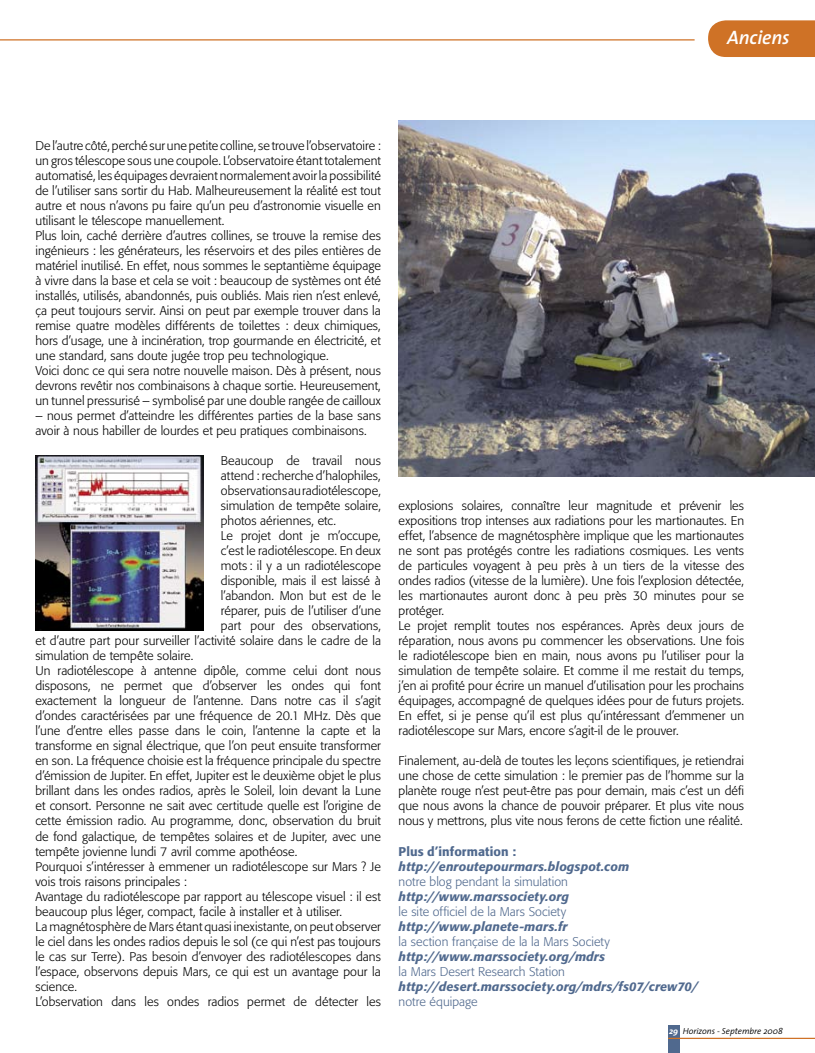
<style>
.page{position:relative;width:815px;height:1053px;background:#fff}
.page>*{position:absolute;margin:0;border:0;box-sizing:border-box;transform-origin:0 0}
.t1{font:italic 600 19.5px "The Sans";letter-spacing:-.01em;color:#fff}
.t2{font:300 12.5px/15px "Formata";letter-spacing:.005em;color:#000}
.t3{font:italic 500 12.5px "Formata";letter-spacing:.01em;color:#50698e}
.t4{font:300 12.5px "Formata";letter-spacing:.005em;color:#50698e}
.t5{font:500 12.5px "Formata";letter-spacing:.005em;color:#50698e}
.t6{font:italic 300 8.75px "The Sans";color:#000}
.s1{font-weight:700;color:#fff}
</style>
<div class="page">
<div style="left:668px;top:1025px;width:11px;height:27px;background:#50698e"></div>
<hr style="left:668px;top:1037px;width:147px;height:1px;background:#cf7226">
<hr style="left:0;top:39px;width:695px;height:1px;background:#cf7226">
<div style="left:708px;top:20px;width:107px;height:37px;background:#cf7226"></div>
<img style="left:35px;top:455px;width:168px;height:175px">
<img style="left:399px;top:120px;width:416px;height:356px">
<h1 class="t1" style="left:727px;top:22px;width:64px">Anciens</h1>
<p class="t2" style="left:35px;top:138px;width:347px">De l’autre côté, perché sur une petite colline, se trouve l’observatoire : un gros télescope sous une coupole. L’observatoire étant totalement automatisé, les équipages devraient normalement avoir la possibilité de l’utiliser sans sortir du Hab. Malheureusement la réalité est tout autre et nous n’avons pu faire qu’un peu d’astronomie visuelle en utilisant le télescope manuellement.<br>Plus loin, caché derrière d’autres collines, se trouve la remise des ingénieurs : les générateurs, les réservoirs et des piles entières de matériel inutilisé. En effet, nous sommes le septantième équipage à vivre dans la base et cela se voit : beaucoup de systèmes ont été installés, utilisés, abandonnés, puis oubliés. Mais rien n’est enlevé, ça peut toujours servir. Ainsi on peut par exemple trouver dans la remise quatre modèles différents de toilettes : deux chimiques, hors d’usage, une à incinération, trop gourmande en électricité, et une standard, sans doute jugée trop peu technologique.<br>Voici donc ce qui sera notre nouvelle maison. Dès à présent, nous devrons revêtir nos combinaisons à chaque sortie. Heureusement, un tunnel pressurisé – symbolisé par une double rangée de cailloux</p>
<p class="t2" style="left:35px;top:408px;width:347px">– nous permet d’atteindre les différentes parties de la base sans avoir à nous habiller de lourdes et peu pratiques combinaisons.</p>
<p class="t2" style="left:221px;top:453px;width:162px">Beaucoup de travail nous</p>
<p class="t2" style="left:221px;top:468px;width:162px">attend : recherche d’halophiles,</p>
<p class="t2" style="left:221px;top:483px;width:162px">observations au radiotélescope,</p>
<p class="t2" style="left:221px;top:498px;width:162px">simulation de tempête solaire,</p>
<p class="t2" style="left:221px;top:513px;width:117px">photos aériennes, etc.</p>
<p class="t2" style="left:221px;top:528px;width:162px">Le projet dont je m’occupe,</p>
<p class="t2" style="left:221px;top:543px;width:162px">c’est le radiotélescope. En deux</p>
<p class="t2" style="left:221px;top:558px;width:162px">mots : il y a un radiotélescope</p>
<p class="t2" style="left:221px;top:573px;width:162px">disponible, mais il est laissé à</p>
<p class="t2" style="left:221px;top:588px;width:162px">l’abandon. Mon but est de le</p>
<p class="t2" style="left:221px;top:603px;width:162px">réparer, puis de l’utiliser d’une</p>
<p class="t2" style="left:221px;top:618px;width:162px">part pour des observations,</p>
<p class="t2" style="left:35px;top:633px;width:347px">et d’autre part pour surveiller l’activité solaire dans le cadre de la</p>
<p class="t2" style="left:35px;top:648px;width:159px">simulation de tempête solaire.</p>
<p class="t2" style="left:35px;top:663px;width:347px">Un radiotélescope à antenne dipôle, comme celui dont nous</p>
<p class="t2" style="left:35px;top:678px;width:347px">disposons, ne permet que d’observer les ondes qui font</p>
<p class="t2" style="left:35px;top:693px;width:347px">exactement la longueur de l’antenne. Dans notre cas il s’agit</p>
<p class="t2" style="left:35px;top:708px;width:347px">d’ondes caractérisées par une fréquence de 20.1 MHz. Dès que</p>
<p class="t2" style="left:35px;top:723px;width:347px">l’une d’entre elles passe dans le coin, l’antenne la capte et la</p>
<p class="t2" style="left:35px;top:738px;width:347px">transforme en signal électrique, que l’on peut ensuite transformer</p>
<p class="t2" style="left:35px;top:753px;width:347px">en son. La fréquence choisie est la fréquence principale du spectre</p>
<p class="t2" style="left:35px;top:768px;width:347px">d’émission de Jupiter. En effet, Jupiter est le deuxième objet le plus</p>
<p class="t2" style="left:35px;top:783px;width:347px">brillant dans les ondes radios, après le Soleil, loin devant la Lune</p>
<p class="t2" style="left:35px;top:798px;width:347px">et consort. Personne ne sait avec certitude quelle est l’origine de</p>
<p class="t2" style="left:35px;top:813px;width:347px">cette émission radio. Au programme, donc, observation du bruit</p>
<p class="t2" style="left:35px;top:828px;width:347px">de fond galactique, de tempêtes solaires et de Jupiter, avec une</p>
<p class="t2" style="left:35px;top:843px;width:263px">tempête jovienne lundi 7 avril comme apothéose.</p>
<p class="t2" style="left:35px;top:858px;width:347px">Pourquoi s’intéresser à emmener un radiotélescope sur Mars ? Je</p>
<p class="t2" style="left:35px;top:873px;width:153px">vois trois raisons principales :</p>
<p class="t2" style="left:35px;top:888px;width:347px">Avantage du radiotélescope par rapport au télescope visuel : il est</p>
<p class="t2" style="left:35px;top:903px;width:308px">beaucoup plus léger, compact, facile à installer et à utiliser.</p>
<p class="t2" style="left:35px;top:918px;width:347px">La magnétosphère de Mars étant quasi inexistante, on peut observer</p>
<p class="t2" style="left:35px;top:933px;width:347px">le ciel dans les ondes radios depuis le sol (ce qui n’est pas toujours</p>
<p class="t2" style="left:35px;top:948px;width:347px">le cas sur Terre). Pas besoin d’envoyer des radiotélescopes dans</p>
<p class="t2" style="left:35px;top:963px;width:347px">l’espace, observons depuis Mars, ce qui est un avantage pour la</p>
<p class="t2" style="left:35px;top:978px;width:43px">science.</p>
<p class="t2" style="left:35px;top:993px;width:347px">L’observation dans les ondes radios permet de détecter les</p>
<p class="t2" style="left:399px;top:498px;width:347px">explosions solaires, connaître leur magnitude et prévenir les expositions trop intenses aux radiations pour les martionautes. En effet, l’absence de magnétosphère implique que les martionautes ne sont pas protégés contre les radiations cosmiques. Les vents de particules voyagent à peu près à un tiers de la vitesse des ondes radios (vitesse de la lumière). Une fois l’explosion détectée, les martionautes auront donc à peu près 30 minutes pour se protéger.<br>Le projet remplit toutes nos espérances. Après deux jours de réparation, nous avons pu commencer les observations. Une fois le radiotélescope bien en main, nous avons pu l’utiliser pour la simulation de tempête solaire. Et comme il me restait du temps, j’en ai profité pour écrire un manuel d’utilisation pour les prochains équipages, accompagné de quelques idées pour de futurs projets.<br>En effet, si je pense qu’il est plus qu’intéressant d’emmener un radiotélescope sur Mars, encore s’agit-il de le prouver.</p>
<p class="t2" style="left:399px;top:753px;width:347px;text-align:justify">Finalement, au-delà de toutes les leçons scientifiques, je retiendrai une chose de cette simulation : le premier pas de l’homme sur la planète rouge n’est peut-être pas pour demain, mais c’est un défi que nous avons la chance de pouvoir préparer. Et plus vite nous nous y mettrons, plus vite nous ferons de cette fiction une réalité.</p>
<p class="t5" style="left:399px;top:843px;width:119px">Plus d’information :</p>
<p class="t3" style="left:399px;top:858px;width:232px">http://enroutepourmars.blogspot.com</p>
<p class="t4" style="left:399px;top:873px;width:171px">notre blog pendant la simulation</p>
<p class="t3" style="left:399px;top:888px;width:172px">http://www.marssociety.org</p>
<p class="t4" style="left:399px;top:903px;width:169px">le site officiel de la Mars Society</p>
<p class="t3" style="left:399px;top:918px;width:170px">http://www.planete-mars.fr</p>
<p class="t4" style="left:399px;top:933px;width:213px">la section française de la la Mars Society</p>
<p class="t3" style="left:399px;top:948px;width:208px">http://www.marssociety.org/mdrs</p>
<p class="t4" style="left:399px;top:963px;width:168px">la Mars Desert Research Station</p>
<p class="t3" style="left:399px;top:978px;width:301px">http://desert.marssociety.org/mdrs/fs07/crew70/</p>
<p class="t4" style="left:399px;top:993px;width:81px">notre équipage</p>
<p class="t6" style="left:669px;top:1023px;width:115px"><span class="s1">29</span> Horizons - Septembre 2008</p>
</div>
